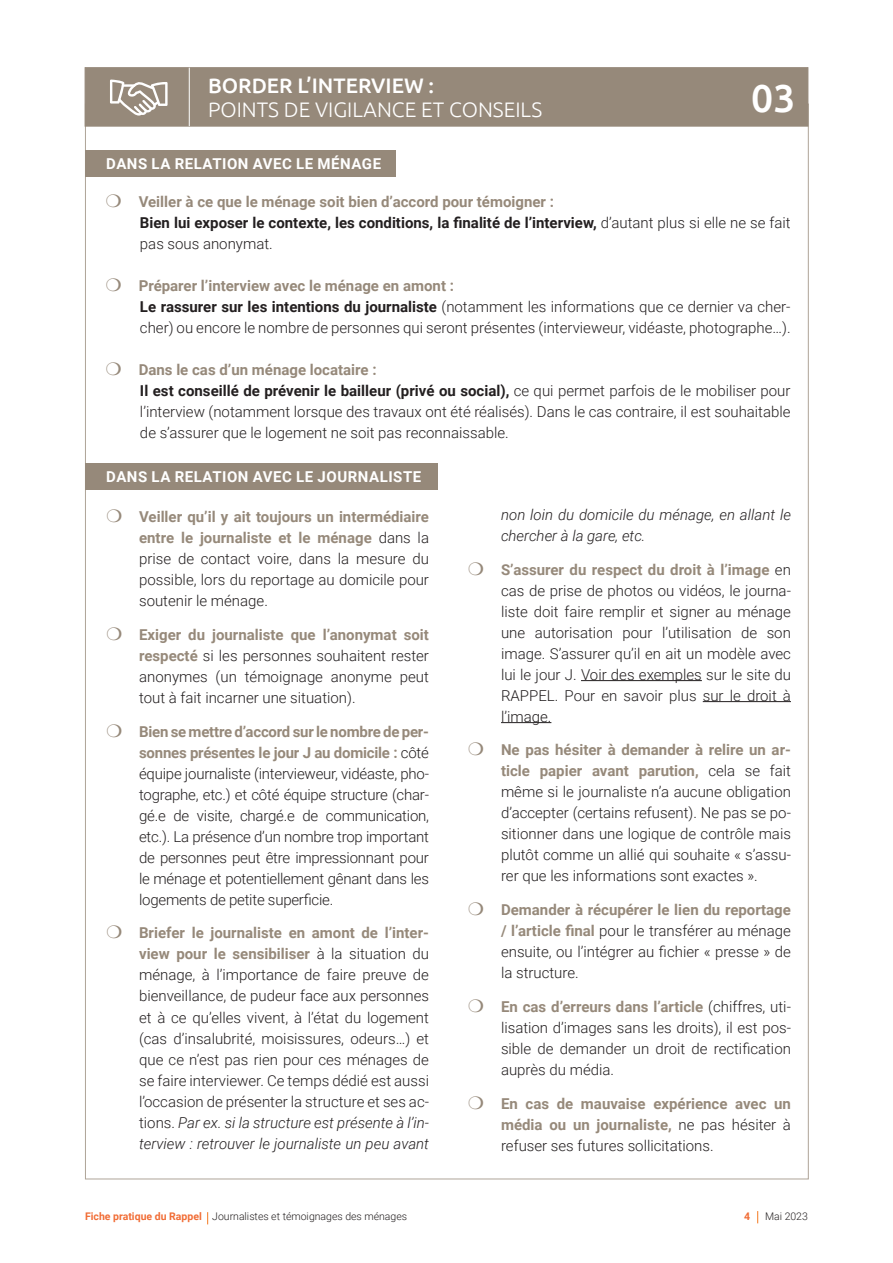
<style>
.page{position:relative;width:893px;height:1263px;background:#fff}
.page>*{position:absolute;margin:0;border:0;box-sizing:border-box;transform-origin:0 0}
.t1{font:500 39px "Ubuntu";color:#fff}
.t2{font:300 21px "Ubuntu";color:#fff}
.t3{font:500 21px "Ubuntu";color:#fff}
.t4{font:300 15px/21px "Roboto";color:#231f20;text-align:justify}
.t5{font:700 15px/21px "Roboto";color:#231f20}
.t6{font:700 15px/21px "Roboto";color:#96897a;text-align:justify}
.t7{font:700 15px "Roboto";letter-spacing:.035em;color:#fff}
.t8{font:italic 300 15px/21px "Roboto";color:#231f20}
.t9{font:300 10.5px "Roboto";color:#231f20}
.t10{font:700 10.5px "Roboto";color:#f16d36}
.s1{color:#96897a}
.s2{font-weight:300}
.s3{font-weight:700;color:#96897a}
.s4{font-weight:700}
.s5{font-style:italic}
.s6{font-weight:300;color:#231f20}
.s7{font-weight:700;color:#f16d36}
</style>
<div class="page">
<svg style="left:207px;top:1212px;width:1px;height:12px"></svg>
<svg style="left:757px;top:1211px;width:1px;height:12px"></svg>
<div style="left:85px;top:67px;width:723px;height:59px;background:#96897a;border:1px solid #96897a"></div>
<div style="left:85px;top:150px;width:310px;height:27px;background:#96897a"></div>
<hr style="left:189px;top:68px;width:1px;height:58px;background:#fff">
<div style="left:85px;top:463px;width:353px;height:27px;background:#96897a"></div>
<hr style="left:581px;top:680px;width:121px;height:1px;background:#231f20">
<hr style="left:703px;top:701px;width:88px;height:1px;background:#231f20">
<hr style="left:501px;top:722px;width:50px;height:1px;background:#231f20">
<svg style="left:110px;top:80px;width:58px;height:36px"></svg>
<h2 class="t3" style="left:208px;top:72px;width:228px">BORDER L’INTERVIEW :</h2>
<h2 class="t2" style="left:208px;top:97px;width:336px">POINTS DE VIGILANCE ET CONSEILS</h2>
<p class="t7" style="left:106px;top:153px;width:276px">DANS LA RELATION AVEC LE MÉNAGE</p>
<p class="t5" style="left:139px;top:190px;width:653px"><span class="s1">Veiller à ce que le ménage soit bien d’accord pour témoigner :<br></span>Bien lui exposer le contexte, les conditions, la finalité de l’interview, <span class="s2">d’autant plus si elle ne se fait pas sous anonymat.</span></p>
<p class="t4" style="left:139px;top:275px;width:653px;text-align:left"><span class="s3">Préparer l’interview avec le ménage en amont :<br></span><span class="s4">Le rassurer sur les intentions du journaliste</span> (notamment les informations que ce dernier va cher&shy;cher) ou encore le nombre de personnes qui seront présentes (intervieweur, vidéaste, photographe…).</p>
<p class="t4" style="left:139px;top:359px;width:653px;text-align:left"><span class="s3">Dans le cas d’un ménage locataire :<br></span><span class="s4">Il est conseillé de prévenir le bailleur (privé ou social),</span> ce qui permet parfois de le mobiliser pour l’interview (notamment lorsque des travaux ont été réalisés). Dans le cas contraire, il est souhaitable de s’assurer que le logement ne soit pas reconnaissable.</p>
<p class="t7" style="left:106px;top:466px;width:317px">DANS LA RELATION AVEC LE JOURNALISTE</p>
<p class="t4" style="left:139px;top:506px;width:291px"><span class="s3">Veiller qu’il y ait toujours un intermédiaire entre le journaliste et le ménage</span> dans la prise de contact voire, dans la mesure du possible, lors du reportage au domicile pour soutenir le ménage.</p>
<p class="t4" style="left:139px;top:623px;width:291px"><span class="s3">Exiger du journaliste que l’anonymat soit respecté</span> si les personnes souhaitent rester anonymes (un témoignage anonyme peut tout à fait incarner une situation).</p>
<p class="t4" style="left:139px;top:720px;width:291px"><span class="s3">Bien se mettre d’accord sur le nombre de per&shy;sonnes présentes le jour J au domicile :</span> côté équipe journaliste (intervieweur, vidéaste, pho&shy;tographe, etc.) et côté équipe structure (char&shy;gé.e de visite, chargé.e de communication, etc.). La présence d’un nombre trop important de personnes peut être impressionnant pour le ménage et potentiellement gênant dans les logements de petite superficie.</p>
<p class="t4" style="left:139px;top:922px;width:291px"><span class="s3">Briefer le journaliste en amont de l’inter&shy;view pour le sensibiliser</span> à la situation du ménage, à l’importance de faire preuve de bienveillance, de pudeur face aux personnes et à ce qu’elles vivent, à l’état du logement (cas d’insalubrité, moisissures, odeurs…) et que ce n’est pas rien pour ces ménages de se faire interviewer. Ce temps dédié est aussi l’occasion de présenter la structure et ses ac&shy;tions. <span class="s5">Par ex. si la structure est présente à l’in&shy;terview : retrouver le journaliste un peu avant</span></p>
<h1 class="t1" style="left:751px;top:74px;width:46px">03</h1>
<p class="t8" style="left:501px;top:503px;width:291px">non loin du domicile du ménage, en allant le chercher à la gare, etc.</p>
<p class="t4" style="left:501px;top:558px;width:291px"><span class="s3">S’assurer du respect du droit à l’image</span> en cas de prise de photos ou vidéos, le journa&shy;liste doit faire remplir et signer au ménage une autorisation pour l’utilisation de son image. S’assurer qu’il en ait un modèle avec lui le jour J. Voir des exemples sur le site du RAPPEL. Pour en savoir plus sur le droit à l’image.</p>
<p class="t4" style="left:501px;top:739px;width:291px"><span class="s3">Ne pas hésiter à demander à relire un ar&shy;ticle papier avant parution,</span> cela se fait même si le journaliste n’a aucune obligation d’accepter (certains refusent). Ne pas se po&shy;sitionner dans une logique de contrôle mais plutôt comme un allié qui souhaite « s’assu&shy;rer que les informations sont exactes ».</p>
<p class="t4" style="left:501px;top:899px;width:291px"><span class="s3">Demander à récupérer le lien du reportage / l’article final</span> pour le transférer au ménage ensuite, ou l’intégrer au fichier « presse » de la structure.</p>
<p class="t4" style="left:501px;top:995px;width:291px"><span class="s3">En cas d’erreurs dans l’article</span> (chiffres, uti&shy;lisation d’images sans les droits), il est pos&shy;sible de demander un droit de rectification auprès du média.</p>
<p class="t6" style="left:501px;top:1092px;width:291px">En cas de mauvaise expérience avec un média ou un journaliste, <span class="s6">ne pas hésiter à refuser ses futures sollicitations.</span></p>
<p class="t9" style="left:85px;top:1209px;width:324px"><span class="s7">Fiche pratique du Rappel</span> Journalistes et témoignages des ménages</p>
<p class="t10" style="left:744px;top:1209px;width:8px">4</p>
<p class="t9" style="left:765px;top:1209px;width:44px">Mai 2023</p>
</div>
